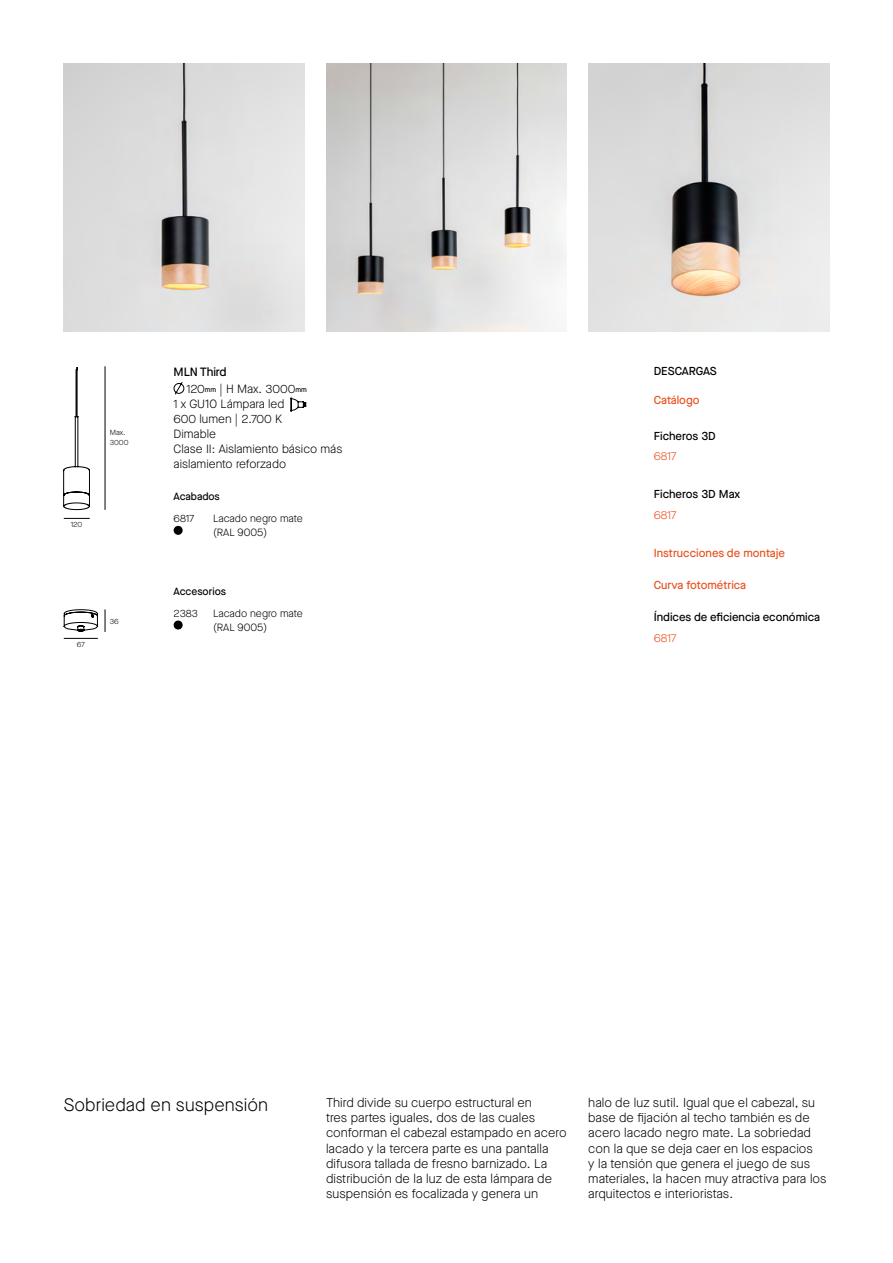
<style>
.page{position:relative;width:893px;height:1263px;background:#fff}
.page>*{position:absolute;margin:0;border:0;box-sizing:border-box;transform-origin:0 0}
.t1{font:300 18px "Maison Neue";letter-spacing:.005em;color:#000}
.t2{font:300 12.75px/15.3px "Maison Neue";letter-spacing:.005em;color:#000}
.t3{font:300 12px/15px "Maison Neue";color:#000}
.t4{font:500 11.55px "Maison Neue";color:#000}
.t5{font:500 11.55px "Maison Neue";color:#e8511e}
.t6{font:300 11.55px "Maison Neue";letter-spacing:-.025em;color:#e8511e}
.t7{font:300 10.5px/13.5px "Maison Neue";color:#000}
.t8{font:500 10.5px "Maison Neue";color:#000}
.t9{font:300 7.5px/10.5px "Maison Neue";color:#000}
.s1{font-weight:500}
.s2{font-weight:500;font-size:7.05px}
</style>
<div class="page">
<img style="left:64px;top:64px;width:241px;height:268px">
<img style="left:326px;top:64px;width:241px;height:268px">
<svg style="left:173px;top:382px;width:12px;height:13px"></svg>
<hr style="left:105px;top:366px;width:1px;height:144px;background:#000">
<div style="left:174px;top:526px;width:9px;height:9px;background:#000;border-radius:50%"></div>
<svg style="left:64px;top:518px;width:26px;height:1px"></svg>
<img style="left:588px;top:64px;width:241px;height:268px">
<svg style="left:63px;top:367px;width:27px;height:143px"></svg>
<svg style="left:63px;top:609px;width:35px;height:23px"></svg>
<svg style="left:291px;top:398px;width:15px;height:13px"></svg>
<div style="left:174px;top:620px;width:9px;height:9px;background:#000;border-radius:50%"></div>
<hr style="left:64px;top:638px;width:34px;height:1px;background:#000">
<svg style="left:105px;top:609px;width:1px;height:23px"></svg>
<p class="t9" style="left:110px;top:427px;width:20px">Max.<br>3000</p>
<p class="t9" style="left:71px;top:519px;width:13px">120</p>
<p class="t9" style="left:77px;top:639px;width:10px">67</p>
<p class="t9" style="left:110px;top:616px;width:10px">36</p>
<p class="t3" style="left:186px;top:363px;width:122px;line-height:17.1px;text-indent:-13px"><span class="s1">MLN Third<br></span>120<span class="s2">mm</span> | H Max. 3000<span class="s2">mm</span></p>
<p class="t3" style="left:174px;top:396px;width:170px">1 x GU10 Lámpara led<br>600 lumen | 2.700 K<br>Dimable<br>Clase II: Aislamiento básico más aislamiento reforzado</p>
<p class="t8" style="left:174px;top:490px;width:48px">Acabados</p>
<p class="t7" style="left:174px;top:512px;width:22px">6817</p>
<p class="t7" style="left:213px;top:512px;width:91px">Lacado negro mate (RAL 9005)</p>
<p class="t8" style="left:174px;top:584px;width:54px">Accesorios</p>
<p class="t7" style="left:174px;top:607px;width:26px">2383</p>
<p class="t7" style="left:213px;top:607px;width:91px">Lacado negro mate (RAL 9005)</p>
<p class="t4" style="left:654px;top:364px;width:64px">DESCARGAS</p>
<p class="t5" style="left:654px;top:392px;width:47px">Catálogo</p>
<p class="t4" style="left:654px;top:428px;width:63px">Ficheros 3D</p>
<p class="t6" style="left:654px;top:449px;width:24px">6817</p>
<p class="t4" style="left:654px;top:486px;width:88px">Ficheros 3D Max</p>
<p class="t6" style="left:654px;top:507px;width:24px">6817</p>
<p class="t5" style="left:654px;top:545px;width:133px">Instrucciones de montaje</p>
<p class="t5" style="left:654px;top:577px;width:94px">Curva fotométrica</p>
<p class="t4" style="left:654px;top:609px;width:168px">Índices de eficiencia económica</p>
<p class="t6" style="left:654px;top:630px;width:24px">6817</p>
<h1 class="t1" style="left:64px;top:1092px;width:206px">Sobriedad en suspensión</h1>
<p class="t2" style="left:326px;top:1094px;width:242px">Third divide su cuerpo estructural en<br>tres partes iguales, dos de las cuales conforman el cabezal estampado en acero lacado y la tercera parte es una pantalla difusora tallada de fresno barnizado. La distribución de la luz de esta lámpara de suspensión es focalizada y genera un</p>
<p class="t2" style="left:588px;top:1094px;width:240px">halo de luz sutil. Igual que el cabezal, su base de fijación al techo también es de acero lacado negro mate. La sobriedad con la que se deja caer en los espacios<br>y la tensión que genera el juego de sus materiales, la hacen muy atractiva para los arquitectos e interioristas.</p>
</div>
